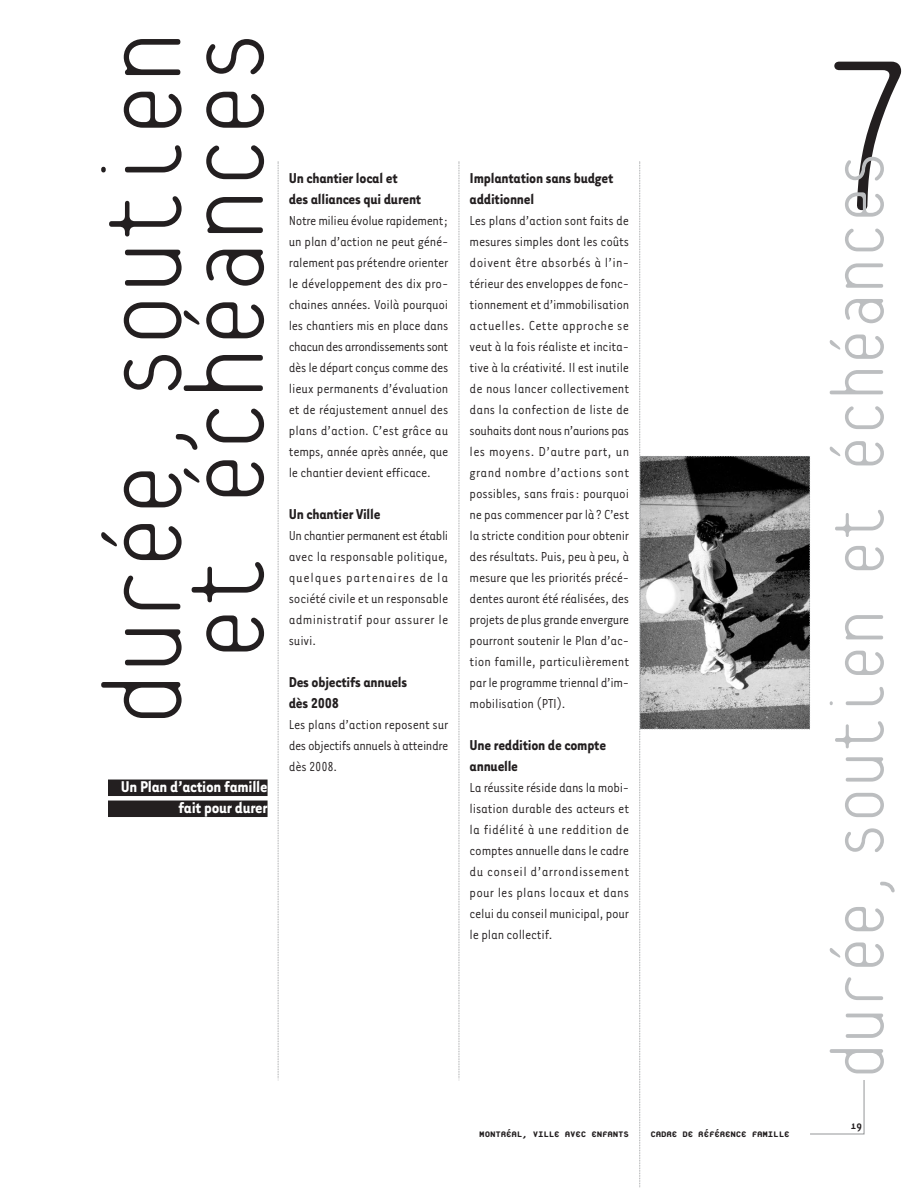
<style>
.page{position:relative;width:918px;height:1188px;background:#fff}
.page>*{position:absolute;margin:0;border:0;box-sizing:border-box;transform-origin:0 0}
.t1{font:100 225px "Platelet";color:#231f20}
.t2{font:100 120px "Platelet";letter-spacing:-.025em;color:#231f20}
.t3{font:100 81px "Platelet";letter-spacing:-.025em;color:#bcbec0}
.t4{font:700 18px/21px "Tarzana Narrow";letter-spacing:-.015em;color:#fff;text-align:right}
.t5{font:700 16.5px/21px "Tarzana Narrow";letter-spacing:-.015em;color:#231f20}
.t6{font:15px/21px "Tarzana Narrow";letter-spacing:-.015em;color:#231f20;text-align:justify}
.t7{font:800 12px "Platelet";letter-spacing:-.015em;color:#231f20}
</style>
<div class="page">
<svg style="left:278px;top:162px;width:1px;height:919px"></svg>
<svg style="left:459px;top:162px;width:1px;height:919px"></svg>
<div style="left:108px;top:780px;width:160px;height:16px;background:#231f20"></div>
<div style="left:108px;top:801px;width:160px;height:16px;background:#231f20"></div>
<svg style="left:639px;top:162px;width:226px;height:1026px"></svg>
<h2 class="t2" style="left:95px;top:728px;width:700px;rotate:-90deg">durée,soutien</h2>
<h2 class="t2" style="left:177px;top:661px;width:633px;rotate:-90deg">et échéances</h2>
<p class="t4" style="left:121px;top:778px;width:148px">Un Plan d’action famille fait pour durer</p>
<p class="t5" style="left:289px;top:169px;width:134px">Un chantier local et<br>des alliances qui durent</p>
<p class="t6" style="left:289px;top:210px;width:161px">Notre milieu évolue rapidement; un plan d’action ne peut géné&shy;ralement pas prétendre orienter le développement des dix pro&shy;chaines années. Voilà pourquoi les chantiers mis en place dans chacun des arrondissements sont dès le départ conçus comme des lieux permanents d’évaluation et de réajustement annuel des plans d’action. C’est grâce au temps, année après année, que le chantier devient efficace.</p>
<p class="t5" style="left:289px;top:505px;width:93px">Un chantier Ville</p>
<p class="t6" style="left:289px;top:525px;width:161px">Un chantier permanent est établi avec la responsable politique, quelques partenaires de la société civile et un responsable administratif pour assurer le suivi.</p>
<p class="t5" style="left:289px;top:673px;width:120px">Des objectifs annuels dès 2008</p>
<p class="t6" style="left:289px;top:714px;width:161px">Les plans d’action reposent sur des objectifs annuels à atteindre dès 2008.</p>
<p class="t5" style="left:470px;top:169px;width:145px">Implantation sans budget additionnel</p>
<p class="t6" style="left:470px;top:210px;width:161px">Les plans d’action sont faits de mesures simples dont les coûts doivent être absorbés à l’in&shy;térieur des enveloppes de fonc&shy;tionnement et d’immobilisation actuelles. Cette approche se veut à la fois réaliste et incita&shy;tive à la créativité. Il est inutile de nous lancer collectivement dans la confection de liste de souhaits dont nous n’aurions pas les moyens. D’autre part, un grand nombre d’actions sont possibles, sans frais: pourquoi ne pas commencer par là? C’est la stricte condition pour obtenir des résultats. Puis, peu à peu, à mesure que les priorités précé&shy;dentes auront été réalisées, des projets de plus grande envergure pourront soutenir le Plan d’ac&shy;tion famille, particulièrement par le programme triennal d’im&shy;mobilisation (PTI).</p>
<p class="t5" style="left:470px;top:736px;width:138px">Une reddition de compte annuelle</p>
<p class="t6" style="left:470px;top:777px;width:161px">La réussite réside dans la mobi&shy;lisation durable des acteurs et la fidélité à une reddition de comptes annuelle dans le cadre du conseil d’arrondissement pour les plans locaux et dans celui du conseil municipal, pour le plan collectif.</p>
<p class="t7" style="left:479px;top:1128px;width:151px">MONTRÉAL, VILLE AVEC ENFANTS</p>
<p class="t7" style="left:650px;top:1128px;width:141px">CADRE DE RÉFÉRENCE FAMILLE</p>
<h1 class="t1" style="left:816px;top:5px;width:105px">7</h1>
<h3 class="t3" style="left:825px;top:1080px;width:931px;rotate:-90deg">durée,soutien et échéances</h3>
<p class="t7" style="left:851px;top:1120px;width:12px">19</p>
</div>
